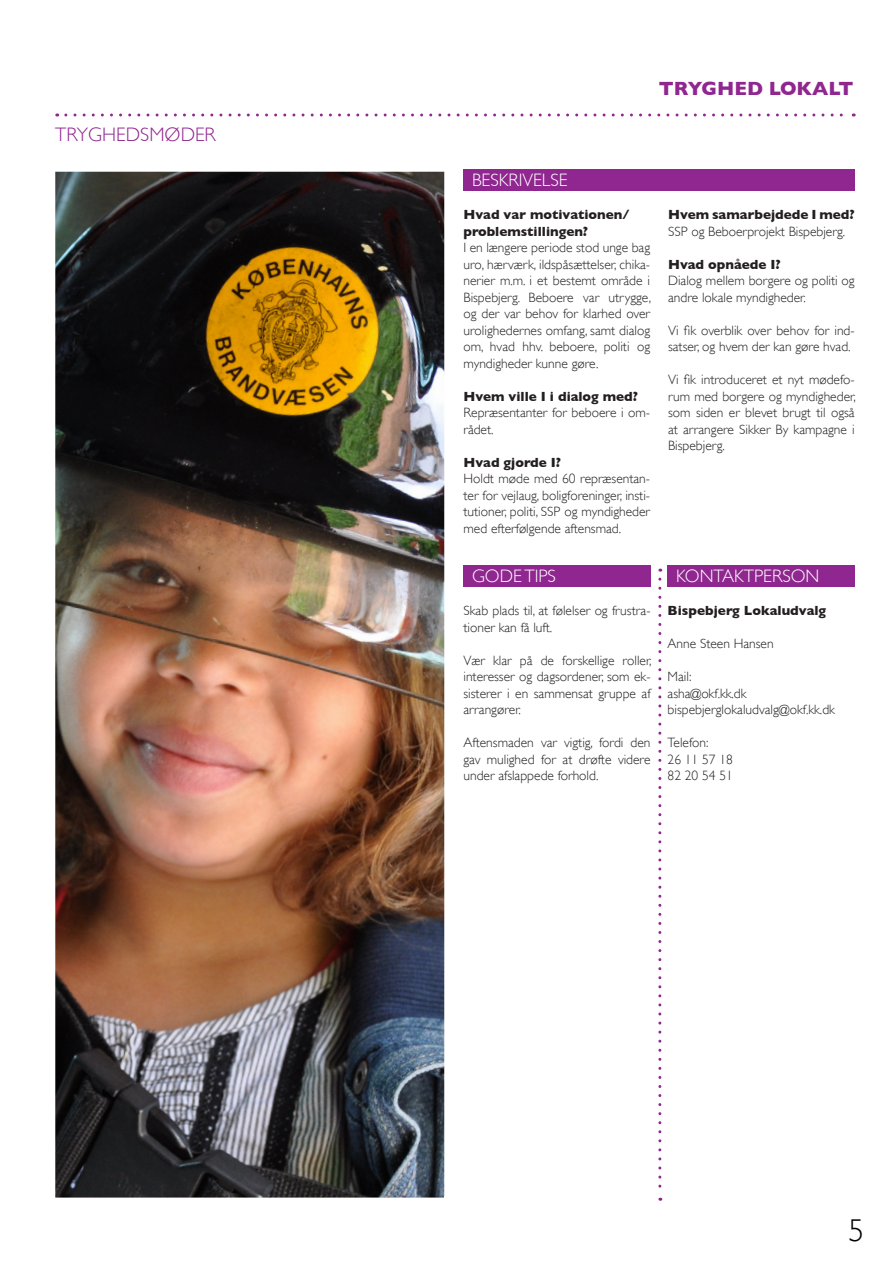
<style>
.page{position:relative;width:893px;height:1263px;background:#fff}
.page>*{position:absolute;margin:0;border:0;box-sizing:border-box;transform-origin:0 0}
.t1{font:300 31.5px "Gill Sans";color:#000}
.t2{font:300 19.5px "Gill Sans";color:#90268f}
.t3{font:700 19.5px "Gill Sans";color:#90268f}
.t4{font:300 18px "Gill Sans";color:#fff}
.t5{font:300 13.5px/16.5px "Gill Sans";color:#231f20}
.t6{font:700 13.5px/16.5px "Gill Sans";color:#231f20}
</style>
<div class="page">
<div style="left:463px;top:170px;width:392px;height:21px;background:#90268f"></div>
<div style="left:463px;top:566px;width:188px;height:21px;background:#90268f"></div>
<div style="left:668px;top:566px;width:187px;height:21px;background:#90268f"></div>
<svg style="left:658px;top:579px;width:3px;height:622px"></svg>
<svg style="left:66px;top:113px;width:788px;height:3px"></svg>
<img style="left:55px;top:172px;width:389px;height:1025px">
<h2 class="t2" style="left:55px;top:126px;width:162px">TRYGHEDSMØDER</h2>
<h2 class="t3" style="left:659px;top:80px;width:196px">TRYGHED LOKALT</h2>
<h3 class="t4" style="left:472px;top:173px;width:97px">BESKRIVELSE</h3>
<p class="t6" style="left:463px;top:207px;width:168px">Hvad var motivationen/ problemstillingen?</p>
<p class="t5" style="left:463px;top:240px;width:189px;text-align:justify">I en længere periode stod unge bag uro, hærværk, ildspåsættelser, chika&shy;nerier m.m. i et bestemt område i Bispebjerg. Beboere var utrygge, og der var behov for klarhed over urolighedernes omfang, samt dialog om, hvad hhv. beboere, politi og myndigheder kunne gøre.</p>
<p class="t6" style="left:463px;top:389px;width:176px">Hvem ville I i dialog med?</p>
<p class="t5" style="left:463px;top:405px;width:188px">Repræsentanter for beboere i om&shy;rådet.</p>
<p class="t6" style="left:463px;top:455px;width:99px">Hvad gjorde I?</p>
<p class="t5" style="left:463px;top:471px;width:188px;text-align:justify">Holdt møde med 60 repræsentan&shy;ter for vejlaug, boligforeninger, insti&shy;tutioner, politi, SSP og myndigheder med efterfølgende aftensmad.</p>
<p class="t6" style="left:668px;top:207px;width:188px">Hvem samarbejdede I med?</p>
<p class="t5" style="left:668px;top:224px;width:179px">SSP og Beboerprojekt Bispebjerg.</p>
<p class="t6" style="left:668px;top:257px;width:114px">Hvad opnåede I?</p>
<p class="t5" style="left:668px;top:273px;width:188px">Dialog mellem borgere og politi og andre lokale myndigheder.</p>
<p class="t5" style="left:668px;top:322px;width:188px">Vi fik overblik over behov for ind&shy;satser, og hvem der kan gøre hvad.</p>
<p class="t5" style="left:668px;top:371px;width:189px;text-align:justify">Vi fik introduceret et nyt mødefo&shy;rum med borgere og myndigheder, som siden er blevet brugt til også at arrangere Sikker By kampagne i Bispebjerg.</p>
<h3 class="t4" style="left:472px;top:568px;width:86px">GODE TIPS</h3>
<p class="t5" style="left:463px;top:603px;width:189px">Skab plads til, at følelser og frustra&shy;tioner kan få luft.</p>
<p class="t5" style="left:463px;top:653px;width:190px;text-align:justify">Vær klar på de forskellige roller, interesser og dagsordener, som ek&shy;sisterer i en sammensat gruppe af arrangører.</p>
<p class="t5" style="left:463px;top:735px;width:189px;text-align:justify">Aftensmaden var vigtig, fordi den gav mulighed for at drøfte videre under afslappede forhold.</p>
<h3 class="t4" style="left:676px;top:568px;width:145px">KONTAKTPERSON</h3>
<p class="t6" style="left:668px;top:603px;width:160px">Bispebjerg Lokaludvalg</p>
<p class="t5" style="left:668px;top:636px;width:108px">Anne Steen Hansen</p>
<p class="t5" style="left:668px;top:669px;width:169px">Mail:<br>asha@okf.kk.dk bispebjerglokaludvalg@okf.kk.dk</p>
<p class="t5" style="left:668px;top:735px;width:67px">Telefon:<br>26 11 57 18<br>82 20 54 51</p>
<h1 class="t1" style="left:848px;top:1217px;width:17px">5</h1>
</div>
